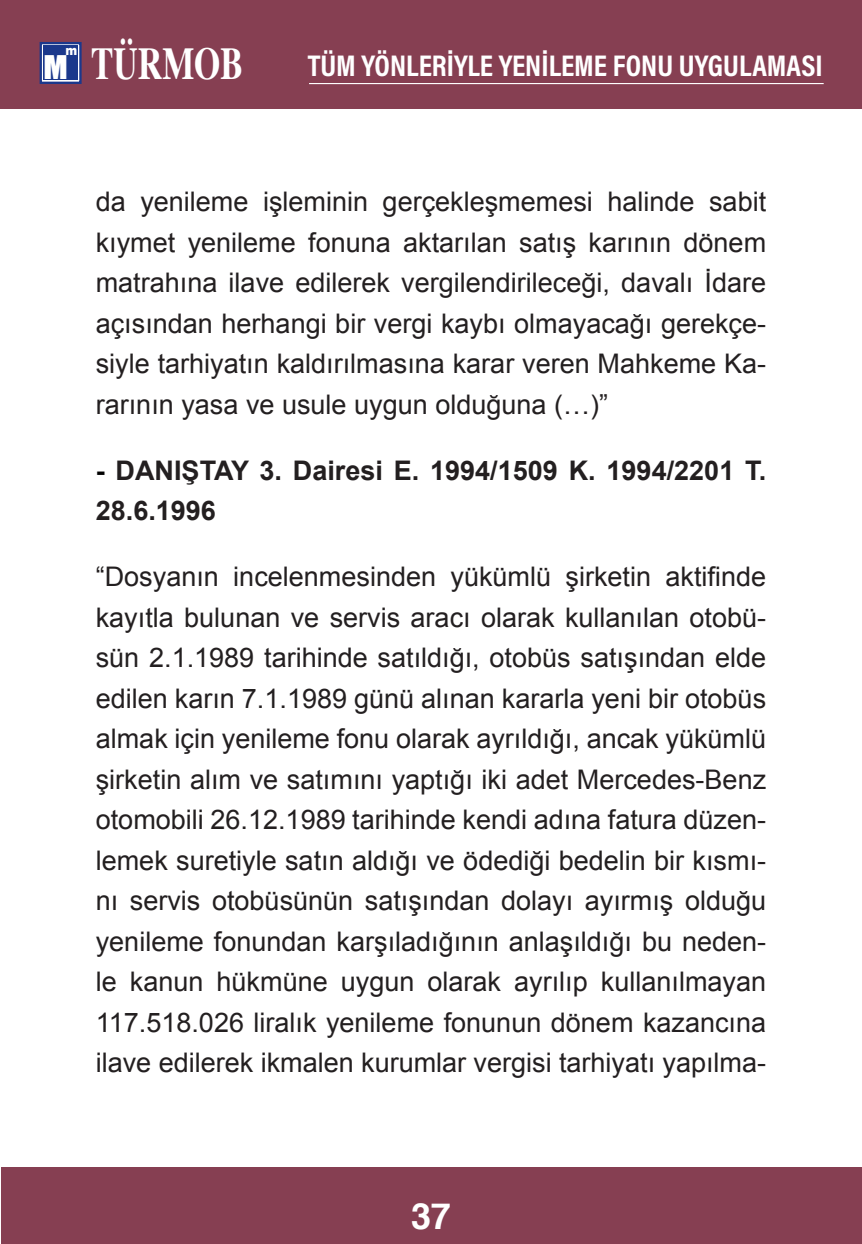
<style>
.page{position:relative;width:862px;height:1244px;background:#fff}
.page>*{position:absolute;margin:0;border:0;box-sizing:border-box;transform-origin:0 0}
.t1{font:700 45.68px "Times";color:#fff;scale:.74 1}
.t2{font:700 36px "Helvetica";color:#fff}
.t3{font:700 30.15px "Acumin Pro Cond";color:#fff}
.Sirkuler_Rap_metin{font:27px/40.5px "Arial";color:#231f20;text-align:justify}
.Sirkuler_Rap_metin-2{font:700 27px/40.5px "Arial";color:#231f20}
.t4{font:900 13.5px "Arial";color:#fff;scale:.88 1}
.s1{font-family:"Impact";font-weight:400;font-size:29.93px}
.s2{color:#000}
</style>
<div class="page">
<div style="left:2px;top:1167px;width:859px;height:77px;background:#863f52"></div>
<div style="left:0;top:0;width:861px;height:108px;background:#863f52"></div>
<svg style="left:40px;top:42px;width:42px;height:42px"></svg>
<div style="left:43px;top:46px;width:35px;height:34px;background:#1b388c"></div>
<hr style="left:309px;top:83px;width:514px;height:1px;background:#fff">
<h1 class="t1" style="left:43px;top:33px;width:271px"><span class="s1">M</span> TÜRMOB</h1>
<p class="t4" style="left:66px;top:40px;width:15px">m</p>
<p class="t3" style="left:307px;top:46px;width:516px">TÜM YÖNLERİYLE YENİLEME FONU UYGULAMASI</p>
<p class="Sirkuler_Rap_metin" style="left:96px;top:182px;width:671px">da yenileme işleminin gerçekleşmemesi halinde sabit kıymet yenileme fonuna aktarılan satış karının dönem matrahına ilave edilerek vergilendirileceği, davalı İdare açısından herhangi bir vergi kaybı olmayacağı gerekçe&shy;siyle tarhiyatın kaldırılmasına karar veren Mahkeme Ka&shy;rarının yasa ve usule uygun olduğuna (…)”</p>
<p class="Sirkuler_Rap_metin-2" style="left:96px;top:451px;width:671px"><span class="s2">-</span> DANIŞTAY 3. Dairesi E. 1994/1509 K. 1994/2201 T.<br>28.6.1996</p>
<p class="Sirkuler_Rap_metin" style="left:96px;top:557px;width:671px">“Dosyanın incelenmesinden yükümlü şirketin aktifinde kayıtla bulunan ve servis aracı olarak kullanılan otobü&shy;sün 2.1.1989 tarihinde satıldığı, otobüs satışından elde edilen karın 7.1.1989 günü alınan kararla yeni bir otobüs almak için yenileme fonu olarak ayrıldığı, ancak yükümlü şirketin alım ve satımını yaptığı iki adet Mercedes-Benz otomobili 26.12.1989 tarihinde kendi adına fatura düzen&shy;lemek suretiyle satın aldığı ve ödediği bedelin bir kısmı&shy;nı servis otobüsünün satışından dolayı ayırmış olduğu yenileme fonundan karşıladığının anlaşıldığı bu neden&shy;le kanun hükmüne uygun olarak ayrılıp kullanılmayan 117.518.026 liralık yenileme fonunun dönem kazancına ilave edilerek ikmalen kurumlar vergisi tarhiyatı yapılma-</p>
<h2 class="t2" style="left:411px;top:1187px;width:41px">37</h2>
</div>
